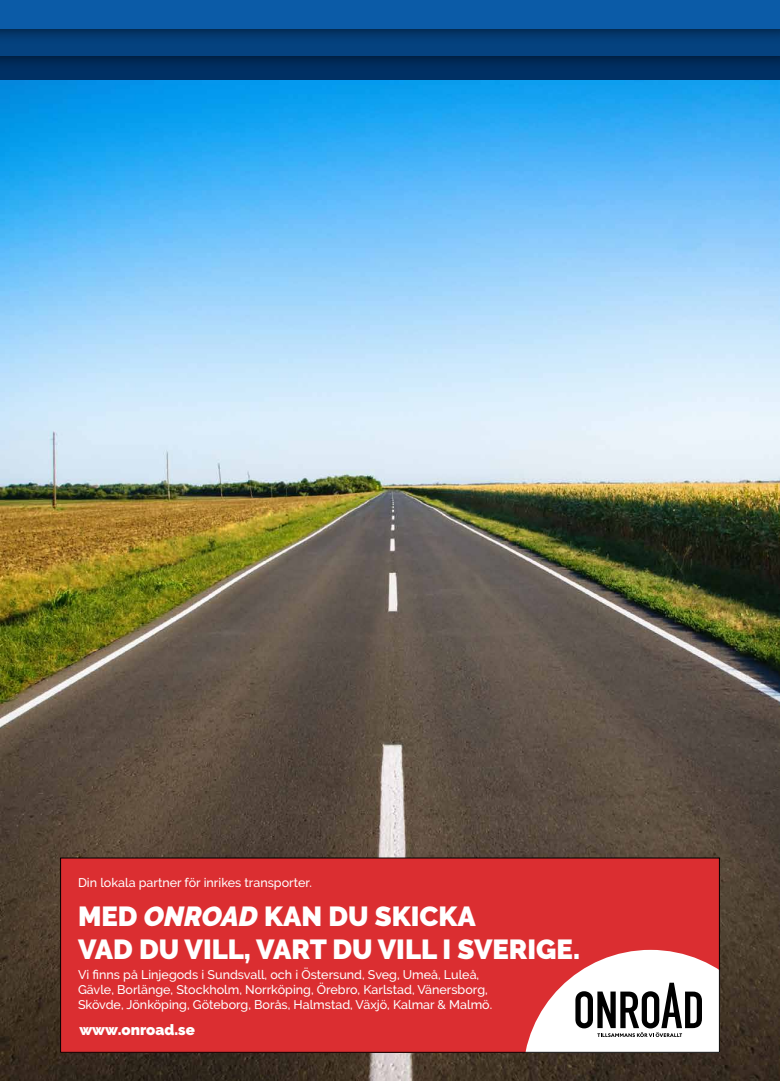
<style>
.page{position:relative;width:780px;height:1081px;background:#fff}
.page>*{position:absolute;margin:0;border:0;box-sizing:border-box;transform-origin:0 0}
.t1{font:900 27.5px/33px "Raleway";color:#fff}
.t2{font:900 15px "Raleway";color:#fff}
.t3{font:500 12.5px/15px "Raleway";color:#fff}
.s1{font-style:italic}
</style>
<div class="page">
<img style="left:0;top:80px;width:780px;height:1001px">
<div style="left:60px;top:857px;width:659px;height:195px;background:#db2e31"></div>
<svg style="left:526px;top:950px;width:191px;height:100px"></svg>
<div style="left:60px;top:857px;width:659px;height:195px;border:1px solid #000"></div>
<div style="left:0;top:0;width:780px;height:80px;background:#003064"></div>
<div style="left:0;top:0;width:780px;height:71px;background:#000;opacity:.75"></div>
<div style="left:0;top:0;width:780px;height:55px;background:#05427f"></div>
<div style="left:0;top:0;width:780px;height:44px;background:#000;opacity:.75"></div>
<div style="left:0;top:0;width:780px;height:29px;background:#0b5ba7"></div>
<p class="t3" style="left:78px;top:875px;width:235px">Din lokala partner för inrikes transporter.</p>
<h1 class="t1" style="left:78px;top:900px;width:503px">MED <span class="s1">ONROAD</span> KAN DU SKICKA<br>VAD DU VILL, VART DU VILL I SVERIGE.</h1>
<p class="t3" style="left:78px;top:967px;width:415px">Vi finns på Linjegods i Sundsvall, och i Östersund, Sveg, Umeå, Luleå,<br>Gävle, Borlänge, Stockholm, Norrköping, Örebro, Karlstad, Vänersborg,<br>Skövde, Jönköping, Göteborg, Borås, Halmstad, Växjö, Kalmar &amp; Malmö.</p>
<p class="t2" style="left:79px;top:1021px;width:117px">www.onroad.se</p>
</div>
